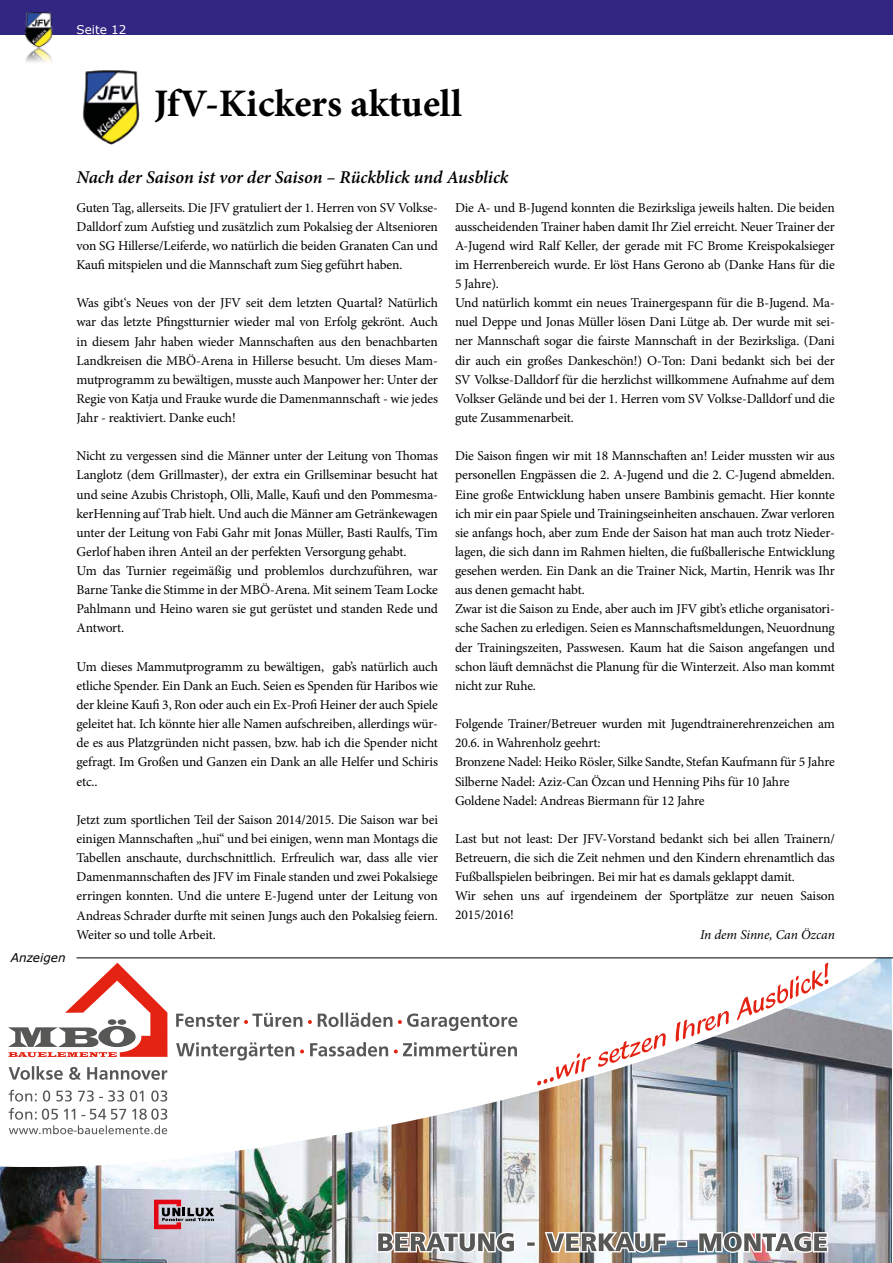
<style>
.page{position:relative;width:893px;height:1263px;background:#fff}
.page>*{position:absolute;margin:0;border:0;box-sizing:border-box;transform-origin:0 0}
.t1{font:700 39px "Minion Pro";color:#000}
.t2{font:italic 600 18px "Minion Pro";letter-spacing:-.005em;color:#000}
.t3{font:13.5px/19.2px "Minion Pro";letter-spacing:-.01em;color:#000}
.t4{font:italic 13.5px "Minion Pro";letter-spacing:-.005em;color:#000}
.t5{font:italic 12px "Verdana";color:#000}
.t6{font:12px "Verdana";color:#fff}
</style>
<div class="page">
<img style="left:82px;top:70px;width:58px;height:75px">
<div style="left:0;top:0;width:893px;height:34px;background:#312783"></div>
<img style="left:23px;top:13px;width:30px;height:49px">
<img style="left:0;top:957px;width:892px;height:306px">
<svg style="left:154px;top:1200px;width:60px;height:29px;background:#ad848e"></svg>
<svg style="left:537px;top:963px;width:291px;height:122px"></svg>
<svg style="left:9px;top:1066px;width:158px;height:14px"></svg>
<svg style="left:176px;top:1012px;width:341px;height:19px"></svg>
<svg style="left:176px;top:1042px;width:118px;height:18px"></svg>
<svg style="left:300px;top:1042px;width:217px;height:14px"></svg>
<svg style="left:8px;top:963px;width:159px;height:94px"></svg>
<svg style="left:377px;top:1231px;width:451px;height:22px"></svg>
<svg style="left:9px;top:1090px;width:158px;height:11px"></svg>
<svg style="left:9px;top:1108px;width:158px;height:26px"></svg>
<hr style="left:77px;top:957px;width:816px;height:1px;background:#000">
<p class="t6" style="left:77px;top:22px;width:52px">Seite 12</p>
<h1 class="t1" style="left:154px;top:76px;width:309px">JfV-Kickers aktuell</h1>
<p class="t5" style="left:11px;top:950px;width:56px">Anzeigen</p>
<h2 class="t2" style="left:77px;top:164px;width:433px">Nach der Saison ist vor der Saison – Rückblick und Ausblick</h2>
<p class="t3" style="left:455px;top:198px;width:381px">Die A- und B-Jugend konnten die Bezirksliga jeweils halten. Die beiden ausscheidenden Trainer haben damit Ihr Ziel erreicht. Neuer Trainer der A-Jugend wird Ralf Keller, der gerade mit FC Brome Kreispokalsieger im Herrenbereich wurde. Er löst Hans Gerono ab (Danke Hans für die 5 Jahre).<br>Und natürlich kommt ein neues Trainergespann für die B-Jugend. Ma&shy;nuel Deppe und Jonas Müller lösen Dani Lütge ab. Der wurde mit sei&shy;ner Mannschaft sogar die fairste Mannschaft in der Bezirksliga. (Dani dir auch ein großes Dankeschön!) O-Ton: Dani bedankt sich bei der SV Volkse-Dalldorf für die herzlichst willkommene Aufnahme auf dem Volkser Gelände und bei der 1. Herren vom SV Volkse-Dalldorf und die gute Zusammenarbeit.</p>
<p class="t3" style="left:455px;top:446px;width:381px">Die Saison fingen wir mit 18 Mannschaften an! Leider mussten wir aus personellen Engpässen die 2. A-Jugend und die 2. C-Jugend abmelden.<br>Eine große Entwicklung haben unsere Bambinis gemacht. Hier konnte ich mir ein paar Spiele und Trainingseinheiten anschauen. Zwar verloren sie anfangs hoch, aber zum Ende der Saison hat man auch trotz Nieder&shy;lagen, die sich dann im Rahmen hielten, die fußballerische Entwicklung gesehen werden. Ein Dank an die Trainer Nick, Martin, Henrik was Ihr aus denen gemacht habt.<br>Zwar ist die Saison zu Ende, aber auch im JFV gibt’s etliche organisatori&shy;sche Sachen zu erledigen. Seien es Mannschaftsmeldungen, Neuordnung der Trainingszeiten, Passwesen. Kaum hat die Saison angefangen und schon läuft demnächst die Planung für die Winterzeit. Also man kommt nicht zur Ruhe.</p>
<p class="t3" style="left:455px;top:714px;width:381px">Folgende Trainer/Betreuer wurden mit Jugendtrainerehrenzeichen am 20.6. in Wahrenholz geehrt:<br>Bronzene Nadel: Heiko Rösler, Silke Sandte, Stefan Kaufmann für 5 Jahre Silberne Nadel: Aziz-Can Özcan und Henning Pihs für 10 Jahre Goldene Nadel: Andreas Biermann für 12 Jahre</p>
<p class="t3" style="left:455px;top:829px;width:381px">Last but not least: Der JFV-Vorstand bedankt sich bei allen Trainern/ Betreuern, die sich die Zeit nehmen und den Kindern ehrenamtlich das Fußballspielen beibringen. Bei mir hat es damals geklappt damit.<br>Wir sehen uns auf irgendeinem der Sportplätze zur neuen Saison 2015/2016!</p>
<p class="t4" style="left:700px;top:925px;width:136px">In dem Sinne, Can Özcan</p>
<p class="t3" style="left:77px;top:198px;width:363px;text-align:justify">Guten Tag, allerseits. Die JFV gratuliert der 1. Herren von SV Volkse-Dalldorf zum Aufstieg und zusätzlich zum Pokalsieg der Altsenioren von SG Hillerse/Leiferde, wo natürlich die beiden Granaten Can und Kaufi mitspielen und die Mannschaft zum Sieg geführt haben.</p>
<p class="t3" style="left:77px;top:293px;width:363px;text-align:justify">Was gibt‘s Neues von der JFV seit dem letzten Quartal? Natürlich war das letzte Pfingstturnier wieder mal von Erfolg gekrönt. Auch in diesem Jahr haben wieder Mannschaften aus den benachbarten Landkreisen die MBÖ-Arena in Hillerse besucht. Um dieses Mam&shy;mutprogramm zu bewältigen, musste auch Manpower her: Unter der Regie von Katja und Frauke wurde die Damenmannschaft - wie jedes Jahr - reaktiviert. Danke euch!</p>
<p class="t3" style="left:77px;top:446px;width:363px">Nicht zu vergessen sind die Männer unter der Leitung von Thomas Langlotz (dem Grillmaster), der extra ein Grillseminar besucht hat und seine Azubis Christoph, Olli, Malle, Kaufi und den Pommesma&shy;kerHenning auf Trab hielt. Und auch die Männer am Getränkewagen unter der Leitung von Fabi Gahr mit Jonas Müller, Basti Raulfs, Tim Gerlof haben ihren Anteil an der perfekten Versorgung gehabt.<br>Um das Turnier regeimäßig und problemlos durchzuführen, war Barne Tanke die Stimme in der MBÖ-Arena. Mit seinem Team Locke Pahlmann und Heino waren sie gut gerüstet und standen Rede und Antwort.</p>
<p class="t3" style="left:77px;top:657px;width:363px;text-align:justify">Um dieses Mammutprogramm zu bewältigen, gab’s natürlich auch etliche Spender. Ein Dank an Euch. Seien es Spenden für Haribos wie der kleine Kaufi 3, Ron oder auch ein Ex-Profi Heiner der auch Spiele geleitet hat. Ich könnte hier alle Namen aufschreiben, allerdings wür&shy;de es aus Platzgründen nicht passen, bzw. hab ich die Spender nicht gefragt. Im Großen und Ganzen ein Dank an alle Helfer und Schiris etc..</p>
<p class="t3" style="left:77px;top:810px;width:363px;text-align:justify">Jetzt zum sportlichen Teil der Saison 2014/2015. Die Saison war bei einigen Mannschaften „hui“ und bei einigen, wenn man Montags die Tabellen anschaute, durchschnittlich. Erfreulich war, dass alle vier Damenmannschaften des JFV im Finale standen und zwei Pokalsiege erringen konnten. Und die untere E-Jugend unter der Leitung von Andreas Schrader durfte mit seinen Jungs auch den Pokalsieg feiern.<br>Weiter so und tolle Arbeit.</p>
</div>
